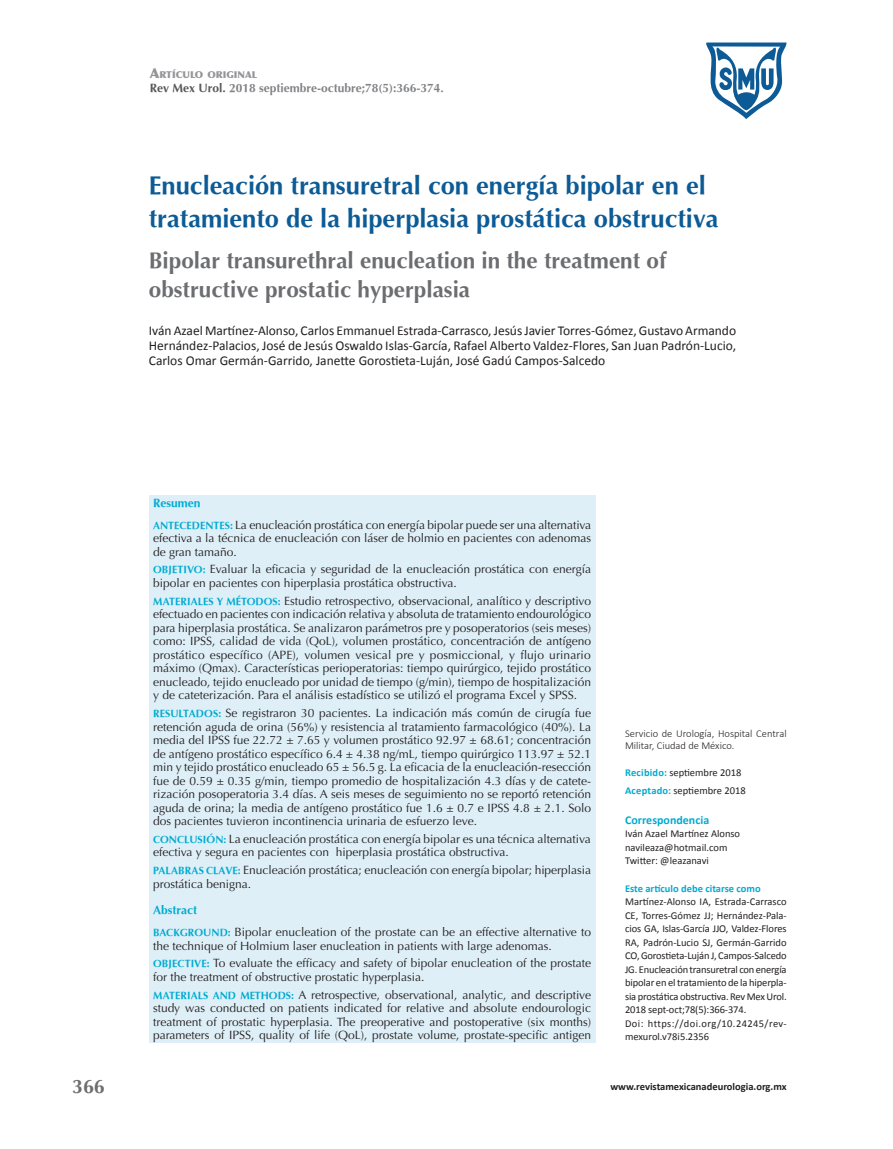
<style>
.page{position:relative;width:893px;height:1149px;background:#fff}
.page>*{position:absolute;margin:0;border:0;box-sizing:border-box;transform-origin:0 0}
.t1{font:700 25.5px/33px "Optima";color:#0d5b96}
.t2{font:700 22.5px/28.5px "Optima";color:#6c6d70}
.t3{font:700 19.5px "Optima";color:#6c6d70}
.t4{font:13.5px/15px "Calibri";color:#231f20;text-align:justify}
.t5{font:12px/13.5px "Optima";color:#231f20}
.t6{font:700 12px "Optima";color:#808285}
.t7{font:700 12px "Calibri";color:#00abd2}
.t8{font:10.5px/13.5px "Calibri";letter-spacing:-.01em;color:#231f20}
.t9{font:300 10.5px/12px "Calibri";color:#231f20}
.t10{font:700 10.5px "Calibri";color:#231f20}
.t11{font:700 10.5px "Calibri";color:#00abd2}
.t12{font:900 9.45px "Optima";color:#939598}
.s1{font-size:13.5px}
.s2{color:#57585a}
.s3{font-weight:700;color:#00abd2}
.s4{font-weight:700;font-size:10.5px;color:#00abd2}
</style>
<div class="page">
<svg style="left:706px;top:42px;width:81px;height:77px"></svg>
<div style="left:149px;top:495px;width:446px;height:547px;background:#deeff7"></div>
<p class="t12" style="left:150px;top:68px;width:109px"><span class="s1">A</span>RTÍCULO ORIGINAL</p>
<p class="t6" style="left:150px;top:81px;width:296px"><span class="s2">Rev Mex Urol.</span> 2018 septiembre-octubre;78(5):366-374.</p>
<h1 class="t1" style="left:149px;top:169px;width:571px">Enucleación transuretral con energía bipolar en el tratamiento de la hiperplasia prostática obstructiva</h1>
<h2 class="t2" style="left:149px;top:246px;width:519px">Bipolar transurethral enucleation in the treatment of obstructive prostatic hyperplasia</h2>
<p class="t4" style="left:149px;top:322px;width:589px">Iván Azael Martínez-Alonso, Carlos Emmanuel Estrada-Carrasco, Jesús Javier Torres-Gómez, Gustavo Armando Hernández-Palacios, José de Jesús Oswaldo Islas-García, Rafael Alberto Valdez-Flores, San Juan Padrón-Lucio, Carlos Omar Germán-Garrido, Janette Gorostieta-Luján, José Gadú Campos-Salcedo</p>
<p class="t5" style="left:153px;top:491px;width:439px;line-height:22px"><span class="s3">Resumen<br></span><span class="s4">ANTECEDENTES:</span> La enucleación prostática con energía bipolar puede ser una alternativa</p>
<p class="t5" style="left:153px;top:531px;width:439px">efectiva a la técnica de enucleación con láser de holmio en pacientes con adenomas de gran tamaño.</p>
<p class="t5" style="left:153px;top:562px;width:439px"><span class="s4">OBJETIVO:</span> Evaluar la eficacia y seguridad de la enucleación prostática con energía bipolar en pacientes con hiperplasia prostática obstructiva.</p>
<p class="t5" style="left:153px;top:594px;width:440px;text-align:justify"><span class="s4">MATERIALES Y MÉTODOS:</span> Estudio retrospectivo, observacional, analítico y descriptivo efectuado en pacientes con indicación relativa y absoluta de tratamiento endourológico para hiperplasia prostática. Se analizaron parámetros pre y posoperatorios (seis meses) como: IPSS, calidad de vida (QoL), volumen prostático, concentración de antígeno prostático específico (APE), volumen vesical pre y posmiccional, y flujo urinario máximo (Qmax). Características perioperatorias: tiempo quirúrgico, tejido prostático enucleado, tejido enucleado por unidad de tiempo (g/min), tiempo de hospitalización y de cateterización. Para el análisis estadístico se utilizó el programa Excel y SPSS.</p>
<p class="t5" style="left:153px;top:706px;width:439px;text-align:justify"><span class="s4">RESULTADOS:</span> Se registraron 30 pacientes. La indicación más común de cirugía fue retención aguda de orina (56%) y resistencia al tratamiento farmacológico (40%). La media del IPSS fue 22.72 ± 7.65 y volumen prostático 92.97 ± 68.61; concentración de antígeno prostático específico 6.4 ± 4.38 ng/mL, tiempo quirúrgico 113.97 ± 52.1 min y tejido prostático enucleado 65 ± 56.5 g. La eficacia de la enucleación-resección fue de 0.59 ± 0.35 g/min, tiempo promedio de hospitalización 4.3 días y de catete&shy;rización posoperatoria 3.4 días. A seis meses de seguimiento no se reportó retención aguda de orina; la media de antígeno prostático fue 1.6 ± 0.7 e IPSS 4.8 ± 2.1. Solo dos pacientes tuvieron incontinencia urinaria de esfuerzo leve.</p>
<p class="t5" style="left:153px;top:832px;width:439px"><span class="s4">CONCLUSIÓN:</span> La enucleación prostática con energía bipolar es una técnica alternativa efectiva y segura en pacientes con hiperplasia prostática obstructiva.</p>
<p class="t5" style="left:153px;top:863px;width:440px"><span class="s4">PALABRAS CLAVE:</span> Enucleación prostática; enucleación con energía bipolar; hiperplasia prostática benigna.</p>
<p class="t5" style="left:153px;top:898px;width:439px;line-height:22px"><span class="s3">Abstract<br></span><span class="s4">BACKGROUND:</span> Bipolar enucleation of the prostate can be an effective alternative to</p>
<p class="t5" style="left:153px;top:936px;width:439px;line-height:17.7px">the technique of Holmium laser enucleation in patients with large adenomas.<br><span class="s4">OBJECTIVE:</span> To evaluate the efficacy and safety of bipolar enucleation of the prostate</p>
<p class="t5" style="left:153px;top:967px;width:439px;line-height:17.7px">for the treatment of obstructive prostatic hyperplasia.<br><span class="s4">MATERIALS AND METHODS:</span> A retrospective, observational, analytic, and descriptive</p>
<p class="t5" style="left:153px;top:1001px;width:439px;text-align:justify">study was conducted on patients indicated for relative and absolute endourologic treatment of prostatic hyperplasia. The preoperative and postoperative (six months) parameters of IPSS, quality of life (QoL), prostate volume, prostate-specific antigen</p>
<p class="t9" style="left:625px;top:726px;width:163px">Servicio de Urología, Hospital Central<br>Militar, Ciudad de México.</p>
<p class="t8" style="left:625px;top:763px;width:122px;line-height:18px"><span class="s3">Recibido:</span> septiembre 2018<br><span class="s3">Aceptado:</span> septiembre 2018</p>
<p class="t7" style="left:625px;top:812px;width:86px">Correspondencia</p>
<p class="t8" style="left:625px;top:827px;width:117px">Iván Azael Martínez Alonso navileaza@hotmail.com<br>Twitter: @leazanavi</p>
<p class="t11" style="left:625px;top:881px;width:137px">Este artículo debe citarse como</p>
<p class="t8" style="left:625px;top:894px;width:163px">Martínez-Alonso IA, Estrada-Carrasco CE, Torres-Gómez JJ; Hernández-Pala&shy;cios GA, Islas-García JJO, Valdez-Flores RA, Padrón-Lucio SJ, Germán-Garrido CO, Gorostieta-Luján J, Campos-Salcedo JG. Enucleación transuretral con energía bipolar en el tratamiento de la hiperpla&shy;sia prostática obstructiva. Rev Mex Urol.<br>2018 sept-oct;78(5):366-374.<br>Doi: https://doi.org/10.24245/rev&shy;mexurol.v78i5.2356</p>
<h3 class="t3" style="left:72px;top:1074px;width:34px">366</h3>
<p class="t10" style="left:610px;top:1079px;width:178px">www.revistamexicanadeurologia.org.mx</p>
</div>
